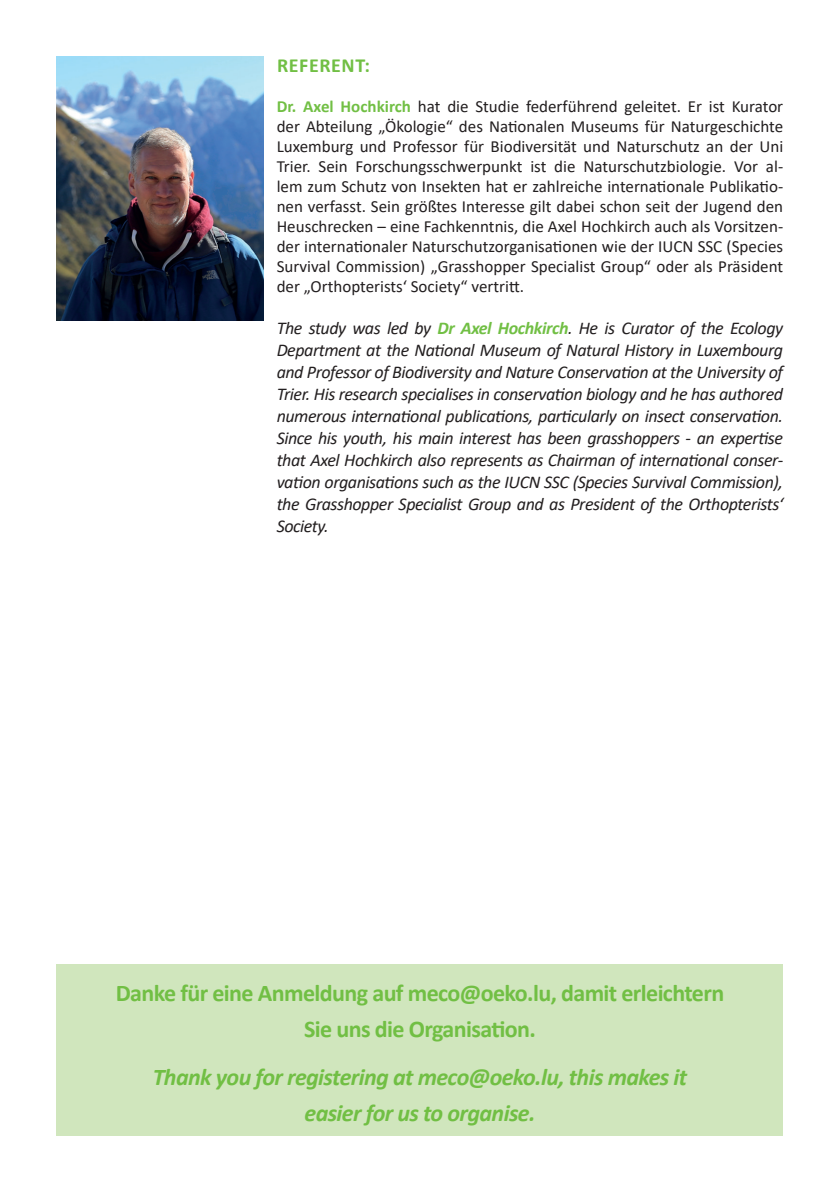
<style>
.page{position:relative;width:840px;height:1191px;background:#fff}
.page>*{position:absolute;margin:0;border:0;box-sizing:border-box;transform-origin:0 0}
.t1{font:700 24px/36px "Calibri";letter-spacing:-.025em;color:#71bf44;text-align:center}
.t2{font:italic 700 24px/36px "Calibri";letter-spacing:-.025em;color:#71bf44;text-align:center}
.t3{font:700 20px "Calibri";letter-spacing:.03em;color:#71bf44}
.t4{font:italic 18px/22px "Calibri";letter-spacing:-.025em;color:#231f20;text-align:justify}
.t5{font:17px/20px "Calibri";color:#231f20;text-align:justify}
.s1{font-weight:700;color:#71bf44}
</style>
<div class="page">
<div style="left:57px;top:964px;width:725px;height:171px;background:#d0e6bd"></div>
<img style="left:57px;top:57px;width:207px;height:263px">
<p class="t3" style="left:277px;top:51px;width:94px">REFERENT:</p>
<p class="t5" style="left:276px;top:96px;width:507px"><span class="s1">Dr. Axel Hochkirch</span> hat die Studie federführend geleitet. Er ist Kurator der Abteilung „Ökologie“ des Nationalen Museums für Naturgeschichte Luxemburg und Professor für Biodiversität und Naturschutz an der Uni Trier. Sein Forschungsschwerpunkt ist die Naturschutzbiologie. Vor al&shy;lem zum Schutz von Insekten hat er zahlreiche internationale Publikatio&shy;nen verfasst. Sein größtes Interesse gilt dabei schon seit der Jugend den Heuschrecken – eine Fachkenntnis, die Axel Hochkirch auch als Vorsitzen&shy;der internationaler Naturschutzorganisationen wie der IUCN SSC (Species Survival Commission) „Grasshopper Specialist Group“ oder als Präsident der „Orthopterists‘ Society“ vertritt.</p>
<p class="t4" style="left:276px;top:316px;width:507px">The study was led by <span class="s1">Dr Axel Hochkirch</span>. He is Curator of the Ecology Department at the National Museum of Natural History in Luxembourg and Professor of Biodiversity and Nature Conservation at the University of Trier. His research specialises in conservation biology and he has authored numerous international publications, particularly on insect conservation.<br>Since his youth, his main interest has been grasshoppers - an expertise that Axel Hochkirch also represents as Chairman of international conser&shy;vation organisations such as the IUCN SSC (Species Survival Commission), the Grasshopper Specialist Group and as President of the Orthopterists‘ Society.</p>
<h1 class="t1" style="left:116px;top:975px;width:609px">Danke für eine Anmeldung auf meco@oeko.lu, damit erleichtern<br>Sie uns die Organisation.</h1>
<h1 class="t2" style="left:153px;top:1057px;width:536px">Thank you for registering at meco@oeko.lu, this makes it easier for us to organise.</h1>
</div>
